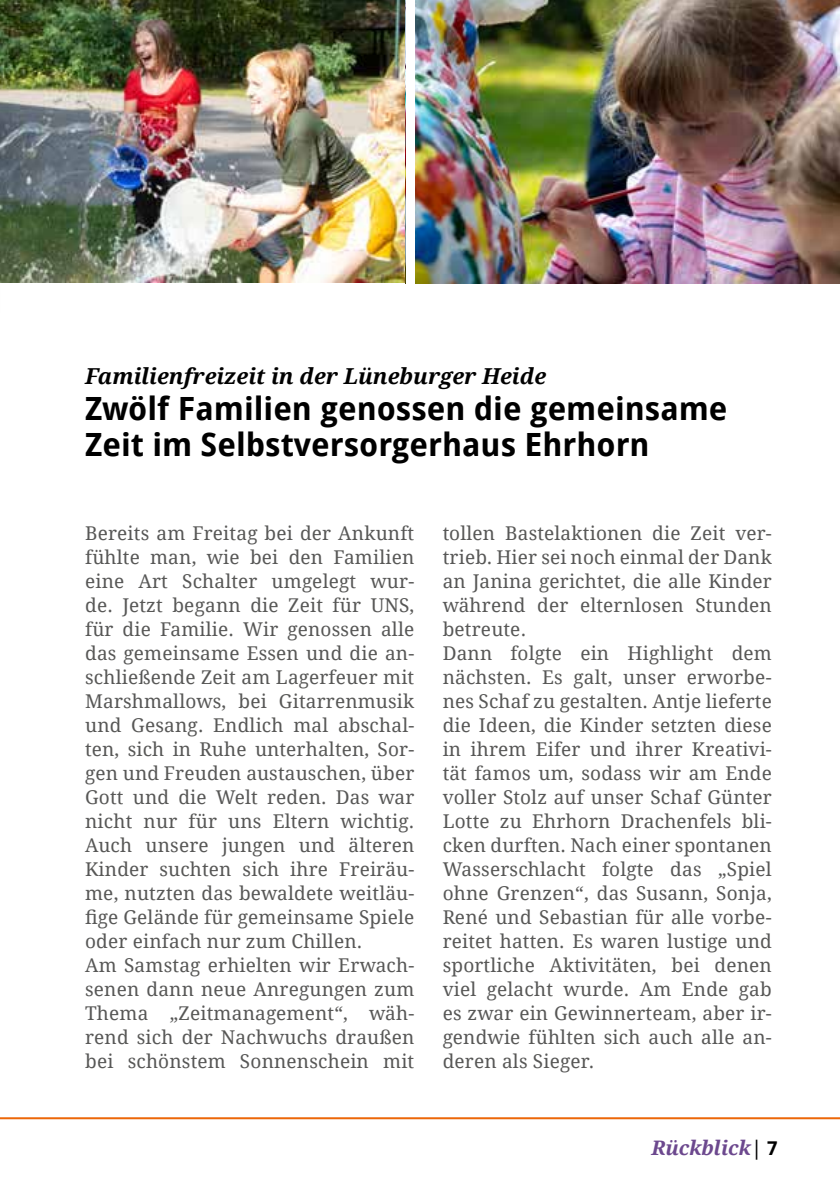
<style>
.page{position:relative;width:840px;height:1191px;background:#fff}
.page>*{position:absolute;margin:0;border:0;box-sizing:border-box;transform-origin:0 0}
.t1{font:700 32px/36px "Droid Sans";color:#000}
.t2{font:italic 700 22px "Droid Serif";color:#000}
.t3{font:italic 700 20px "Droid Serif";color:#6c488e}
.t4{font:19px/24px "Droid Serif";letter-spacing:.01em;color:#575756}
.s1{color:#000}
.s2{font-family:"Droid Sans";font-style:normal;font-size:19px;color:#000}
</style>
<div class="page">
<hr style="left:0;top:1117px;width:839px;height:2px;background:#ec6608">
<img style="left:0;top:0;width:839px;height:283px">
<div style="left:405px;top:0;width:9px;height:298px;background:#fff"></div>
<p class="t2" style="left:85px;top:362px;width:462px">Familienfreizeit in der Lüneburger Heide</p>
<h1 class="t1" style="left:85px;top:391px;width:643px">Zwölf Familien genossen die gemeinsame<br>Zeit im Selbstversorgerhaus Ehrhorn</h1>
<p class="t4" style="left:85px;top:521px;width:330px">Bereits am Freitag bei der Ankunft fühlte man, wie bei den Familien eine Art Schalter umgelegt wur&shy;de. Jetzt begann die Zeit für UNS, für die Familie. Wir genossen alle das gemeinsame Essen und die an&shy;schließende Zeit am Lagerfeuer mit<br>Marshmallows, bei Gitarrenmusik und Gesang. Endlich mal abschal&shy;ten, sich in Ruhe unterhalten, Sor&shy;gen und Freuden austauschen, über<br>Gott und die Welt reden. Das war nicht nur für uns Eltern wichtig.<br>Auch unsere jungen und älteren<br>Kinder suchten sich ihre Freiräu&shy;me, nutzten das bewaldete weitläu&shy;fige Gelände für gemeinsame Spiele oder einfach nur zum Chillen.<br>Am Samstag erhielten wir Erwach&shy;senen dann neue Anregungen zum<br>Thema „Zeitmanagement“, wäh&shy;rend sich der Nachwuchs draußen bei schönstem Sonnenschein mit</p>
<p class="t4" style="left:442px;top:521px;width:330px">tollen Bastelaktionen die Zeit ver&shy;trieb. Hier sei noch einmal der Dank an Janina gerichtet, die alle Kinder während der elternlosen Stunden betreute.<br>Dann folgte ein Highlight dem nächsten. Es galt, unser erworbe&shy;nes Schaf zu gestalten. Antje lieferte die Ideen, die Kinder setzten diese in ihrem Eifer und ihrer Kreativi&shy;tät famos um, sodass wir am Ende voller Stolz auf unser Schaf Günter<br>Lotte zu Ehrhorn Drachenfels bli&shy;cken durften. Nach einer spontanen<br>Wasserschlacht folgte das „Spiel ohne Grenzen“, das Susann, Sonja,<br>René und Sebastian für alle vorbe&shy;reitet hatten. Es waren lustige und sportliche Aktivitäten, bei denen viel gelacht wurde. Am Ende gab es zwar ein Gewinnerteam, aber ir&shy;gendwie fühlten sich auch alle an&shy;deren als Sieger.</p>
<p class="t3" style="left:651px;top:1135px;width:127px">Rückblick<span class="s1">|</span> <span class="s2">7</span></p>
</div>
